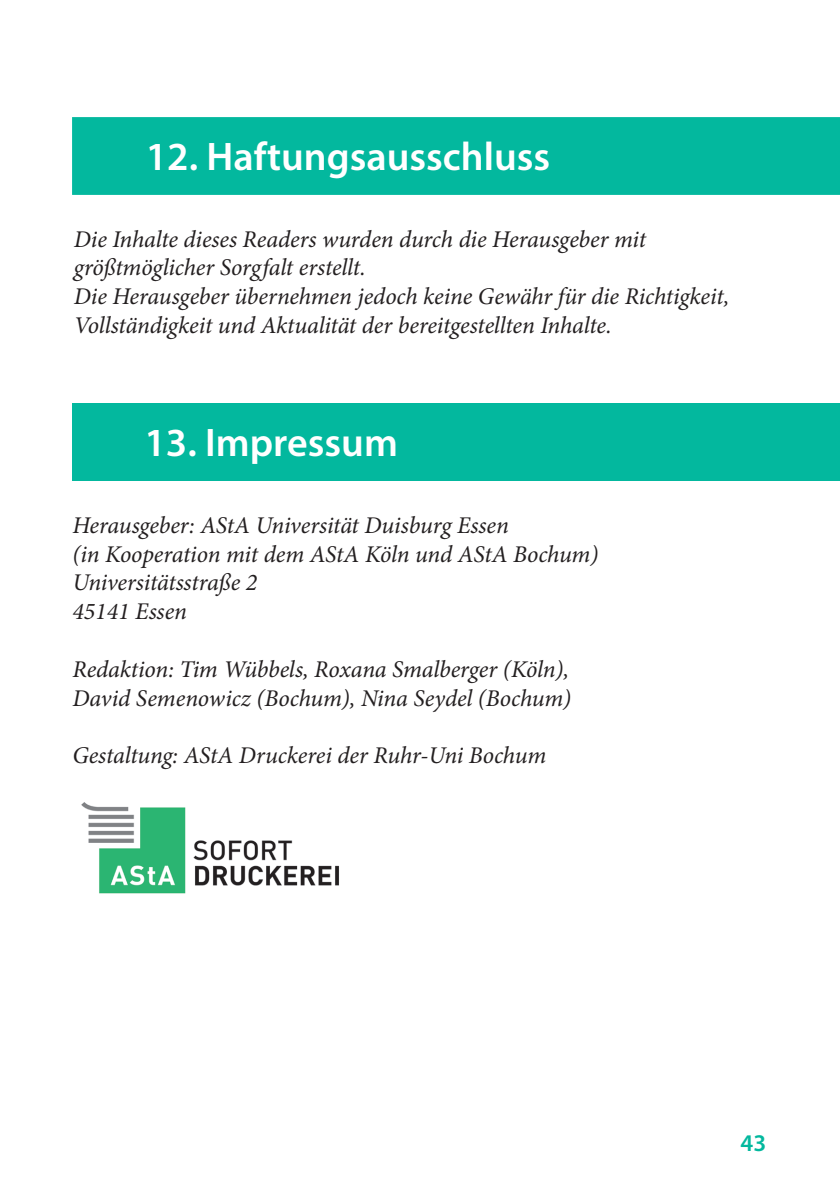
<style>
.page{position:relative;width:840px;height:1191px;background:#fff}
.page>*{position:absolute;margin:0;border:0;box-sizing:border-box;transform-origin:0 0}
.t1{font:600 40px "Myriad Pro";color:#fff}
.t2{font:italic 24px/28.8px "Minion Pro";letter-spacing:-.01em;color:#231f20}
.t3{font:600 24px "Myriad Pro";color:#03b89e}
</style>
<div class="page">
<div style="left:72px;top:117px;width:767px;height:78px;background:#03b89e"></div>
<div style="left:72px;top:403px;width:767px;height:77px;background:#03b89e"></div>
<img style="left:81px;top:802px;width:258px;height:92px">
<h1 class="t1" style="left:146px;top:131px;width:406px">12. Haftungsausschluss</h1>
<p class="t2" style="left:74px;top:224px;width:656px">Die Inhalte dieses Readers wurden durch die Herausgeber mit größtmöglicher Sorgfalt erstellt.<br>Die Herausgeber übernehmen jedoch keine Gewähr für die Richtigkeit, Vollständigkeit und Aktualität der bereitgestellten Inhalte.</p>
<h1 class="t1" style="left:144px;top:417px;width:255px">13. Impressum</h1>
<p class="t2" style="left:72px;top:511px;width:527px">Herausgeber: AStA Universität Duisburg Essen<br>(in Kooperation mit dem AStA Köln und AStA Bochum)<br>Universitätsstraße 2<br>45141 Essen</p>
<p class="t2" style="left:72px;top:655px;width:500px">Redaktion: Tim Wübbels, Roxana Smalberger (Köln),<br>David Semenowicz (Bochum), Nina Seydel (Bochum)</p>
<p class="t2" style="left:72px;top:741px;width:475px">Gestaltung: AStA Druckerei der Ruhr-Uni Bochum</p>
<p class="t3" style="left:740px;top:1127px;width:27px">43</p>
</div>
